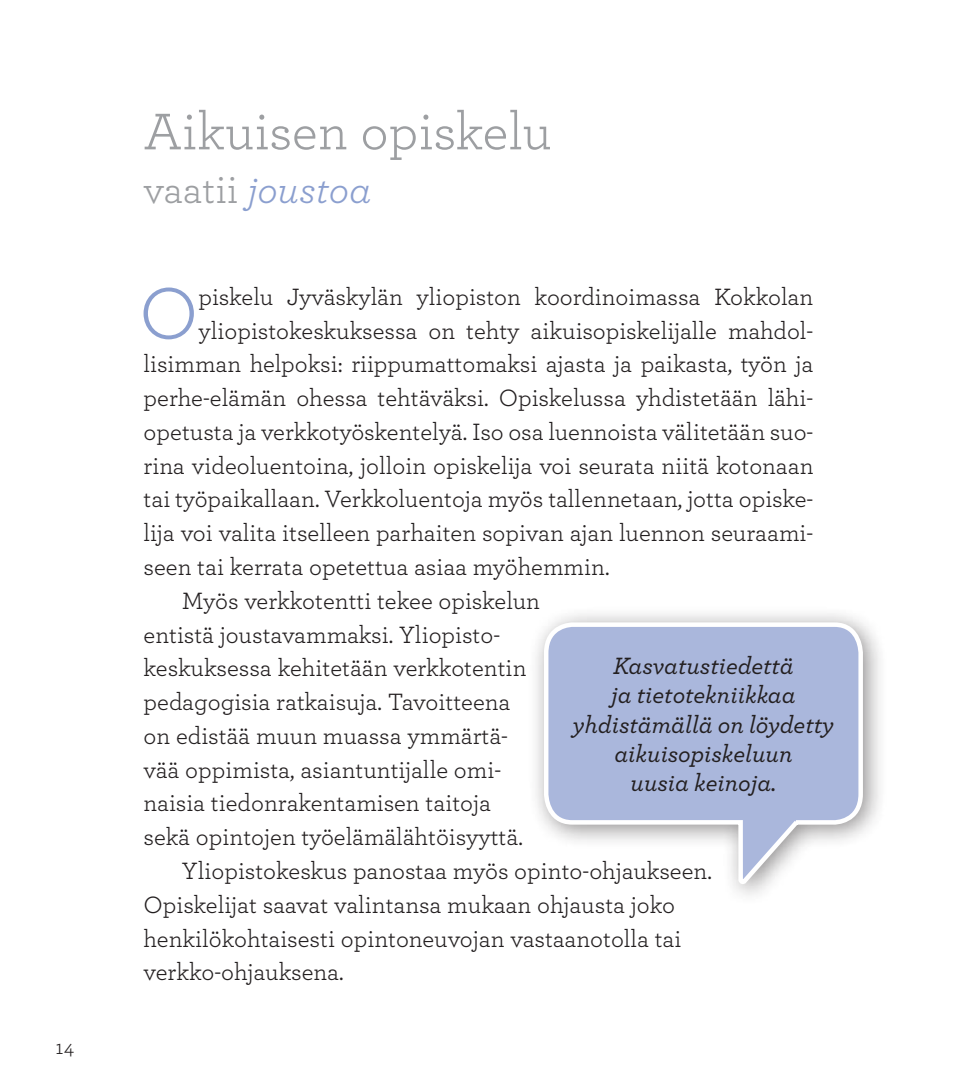
<style>
.page{position:relative;width:957px;height:1085px;background:#fff}
.page>*{position:absolute;margin:0;border:0;box-sizing:border-box;transform-origin:0 0}
.t1{font:76.05px "Archer";color:#8b9fcf}
.t2{font:54px "Archer";color:#9d9fa2}
.t3{font:italic 40.5px "Archer";color:#8b9fcf}
.t4{font:24.75px "Archer";color:#231f20}
.t5{font:italic 500 24.75px/29.2px "Archer";color:#231f20;text-align:center}
.t6{font:20.25px "Archer";color:#231f20}
.s1{font-style:normal;color:#9d9fa2}
</style>
<div class="page">
<div style="left:527px;top:605px;width:361px;height:303px;background:#231f20;opacity:.5"></div>
<svg style="left:542px;top:620px;width:323px;height:267px;fill:#aab7dc"></svg>
<p class="t6" style="left:55px;top:1033px;width:20px">14</p>
<h2 class="t2" style="left:144px;top:94px;width:410px">Aikuisen opiskelu</h2>
<h3 class="t3" style="left:144px;top:161px;width:229px"><span class="s1">vaatii</span> joustoa</h3>
<h1 class="t1" style="left:139px;top:261px;width:61px">O</h1>
<p class="t4" style="left:198px;top:279px;width:616px">piskelu Jyväskylän yliopiston koordinoimassa Kokkolan</p>
<p class="t4" style="left:198px;top:313px;width:616px">yliopistokeskuksessa on tehty aikuisopiskelijalle mahdol-</p>
<p class="t4" style="left:144px;top:347px;width:671px">lisimman helpoksi: riippumattomaksi ajasta ja paikasta, työn ja</p>
<p class="t4" style="left:144px;top:380px;width:671px">perhe-elämän ohessa tehtäväksi. Opiskelussa yhdistetään lähi-</p>
<p class="t4" style="left:144px;top:414px;width:671px">opetusta ja verkkotyöskentelyä. Iso osa luennoista välitetään suo-</p>
<p class="t4" style="left:144px;top:448px;width:671px">rina videoluentoina, jolloin opiskelija voi seurata niitä kotonaan</p>
<p class="t4" style="left:144px;top:482px;width:671px">tai työpaikallaan. Verkkoluentoja myös tallennetaan, jotta opiske-</p>
<p class="t4" style="left:144px;top:516px;width:671px">lija voi valita itselleen parhaiten sopivan ajan luennon seuraami-</p>
<p class="t4" style="left:144px;top:549px;width:467px">seen tai kerrata opetettua asiaa myöhemmin.</p>
<p class="t4" style="left:182px;top:583px;width:360px">Myös verkkotentti tekee opiskelun</p>
<p class="t4" style="left:144px;top:617px;width:358px">entistä joustavammaksi. Yliopisto-</p>
<p class="t4" style="left:144px;top:651px;width:384px">keskuksessa kehitetään verkkotentin</p>
<p class="t4" style="left:144px;top:684px;width:368px">pedagogisia ratkaisuja. Tavoitteena</p>
<p class="t4" style="left:144px;top:718px;width:366px">on edistää muun muassa ymmärtä-</p>
<p class="t4" style="left:144px;top:752px;width:359px">vää oppimista, asiantuntijalle omi-</p>
<p class="t4" style="left:144px;top:786px;width:349px">naisia tiedonrakentamisen taitoja</p>
<p class="t4" style="left:144px;top:819px;width:381px">sekä opintojen työelämälähtöisyyttä.</p>
<p class="t4" style="left:182px;top:853px;width:531px">Yliopistokeskus panostaa myös opinto-ohjaukseen.</p>
<p class="t4" style="left:144px;top:887px;width:533px">Opiskelijat saavat valintansa mukaan ohjausta joko</p>
<p class="t4" style="left:144px;top:921px;width:539px">henkilökohtaisesti opintoneuvojan vastaanotolla tai</p>
<p class="t4" style="left:144px;top:954px;width:202px">verkko-ohjauksena.</p>
<p class="t5" style="left:573px;top:649px;width:263px">Kasvatustiedettä<br>ja tietotekniikkaa yhdistämällä on löydetty aikuisopiskeluun<br>uusia keinoja.</p>
</div>
